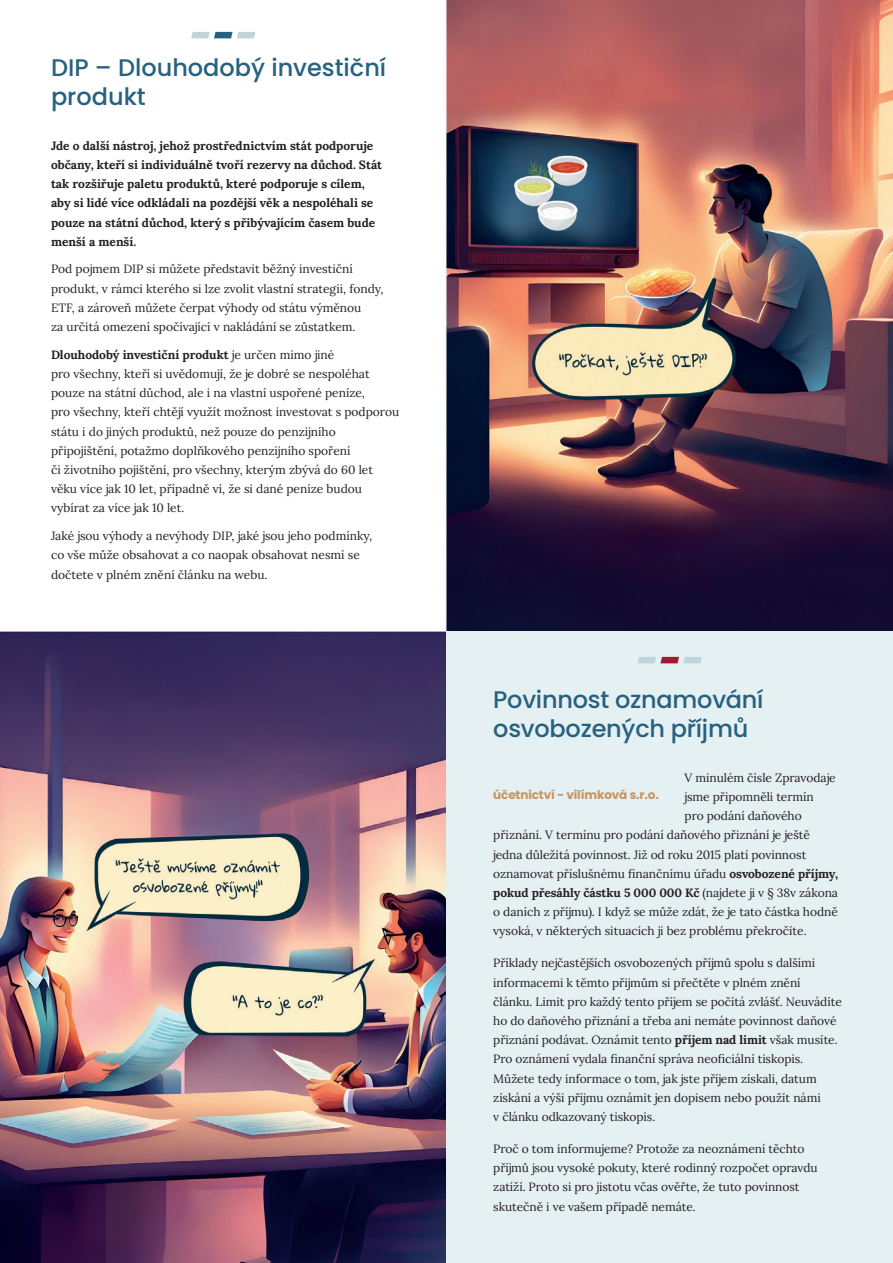
<style>
.page{position:relative;width:893px;height:1263px;background:#fff}
.page>*{position:absolute;margin:0;border:0;box-sizing:border-box;transform-origin:0 0}
.t1{font:500 24px/28.8px "Poppins";letter-spacing:-.01em;color:#26617f}
.t2{font:12px/19.2px "Lora";letter-spacing:-.005em;color:#231f20}
.t3{font:700 12px/19.2px "Lora";color:#231f20}
.t4{font:700 12px "Poppins";letter-spacing:-.01em;color:#c89462}
.s1{font-weight:700}
.s2{font-weight:400}
</style>
<div class="page">
<img style="left:0;top:0;width:893px;height:1263px">
<div style="left:447px;top:632px;width:446px;height:631px;background:#e5f0f3"></div>
<svg style="left:191px;top:32px;width:64px;height:6px"></svg>
<svg style="left:638px;top:657px;width:64px;height:6px"></svg>
<h1 class="t1" style="left:51px;top:54px;width:337px">DIP – Dlouhodobý investiční produkt</h1>
<p class="t3" style="left:51px;top:135px;width:333px">Jde o další nástroj, jehož prostřednictvím stát podporuje občany, kteří si individuálně tvoří rezervy na důchod. Stát tak rozšiřuje paletu produktů, které podporuje s cílem, aby si lidé více odkládali na pozdější věk a nespoléhali se pouze na státní důchod, který s přibývajícím časem bude menší a menší.</p>
<p class="t2" style="left:51px;top:259px;width:334px">Pod pojmem DIP si můžete představit běžný investiční produkt, v rámci kterého si lze zvolit vlastní strategii, fondy, ETF, a zároveň můžete čerpat výhody od státu výměnou<br>za určitá omezení spočívající v nakládání se zůstatkem.</p>
<p class="t2" style="left:51px;top:344px;width:350px"><span class="s1">Dlouhodobý investiční produkt</span> je určen mimo jiné<br>pro všechny, kteří si uvědomují, že je dobré se nespoléhat pouze na státní důchod, ale i na vlastní uspořené peníze,<br>pro všechny, kteří chtějí využít možnost investovat s podporou státu i do jiných produktů, než pouze do penzijního připojištění, potažmo doplňkového penzijního spoření<br>či životního pojištění, pro všechny, kterým zbývá do 60 let věku více jak 10 let, případně ví, že si dané peníze budou vybírat za více jak 10 let.</p>
<p class="t2" style="left:51px;top:525px;width:323px">Jaké jsou výhody a nevýhody DIP, jaké jsou jeho podmínky, co vše může obsahovat a co naopak obsahovat nesmí se dočtete v plném znění článku na webu.</p>
<h1 class="t1" style="left:493px;top:685px;width:272px">Povinnost oznamování osvobozených příjmů</h1>
<p class="t2" style="left:685px;top:767px;width:153px">V minulém čísle Zpravodaje</p>
<p class="t2" style="left:685px;top:786px;width:131px">jsme připomněli termín</p>
<p class="t2" style="left:685px;top:805px;width:119px">pro podání daňového</p>
<p class="t2" style="left:493px;top:825px;width:318px">přiznání. V termínu pro podání daňového přiznání je ještě</p>
<p class="t2" style="left:493px;top:844px;width:315px">jedna důležitá povinnost. Již od roku 2015 platí povinnost</p>
<p class="t2" style="left:493px;top:863px;width:346px">oznamovat příslušnému finančnímu úřadu <span class="s1">osvobozené příjmy,</span></p>
<p class="t3" style="left:493px;top:882px;width:346px">pokud přesáhly částku 5 000 000 Kč <span class="s2">(najdete ji v § 38v zákona</span></p>
<p class="t2" style="left:493px;top:901px;width:346px">o daních z příjmu). I když se může zdát, že je tato částka hodně</p>
<p class="t2" style="left:493px;top:921px;width:315px">vysoká, v některých situacích ji bez problému překročíte.</p>
<p class="t2" style="left:493px;top:953px;width:350px">Příklady nejčastějších osvobozených příjmů spolu s dalšími informacemi k těmto přijmům si přečtěte v plném znění článku. Limit pro každý tento příjem se počítá zvlášť. Neuvádíte ho do daňového přiznání a třeba ani nemáte povinnost daňové přiznání podávat. Oznámit tento <span class="s1">příjem nad limit</span> však musíte.<br>Pro oznámení vydala finanční správa neoficiální tiskopis.<br>Můžete tedy informace o tom, jak jste příjem získali, datum získání a výši příjmu oznámit jen dopisem nebo použít námi<br>v článku odkazovaný tiskopis.</p>
<p class="t2" style="left:493px;top:1138px;width:326px">Proč o tom informujeme? Protože za neoznámení těchto příjmů jsou vysoké pokuty, které rodinný rozpočet opravdu zatíží. Proto si pro jistotu včas ověřte, že tuto povinnost skutečně i ve vašem případě nemáte.</p>
<p class="t4" style="left:493px;top:788px;width:167px">účetnictví - vilímková s.r.o.</p>
</div>
